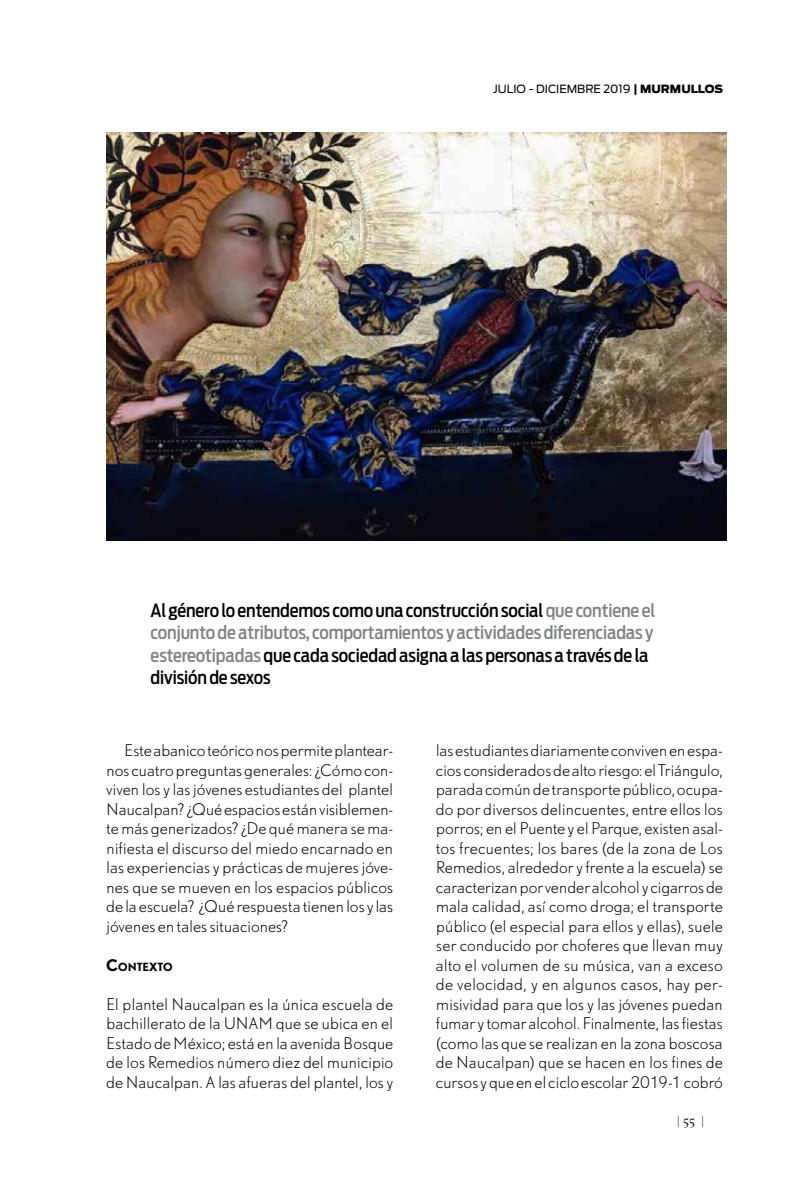
<style>
.page{position:relative;width:808px;height:1191px;background:#fff}
.page>*{position:absolute;margin:0;border:0;box-sizing:border-box;transform-origin:0 0}
.t1{font:500 18px/22.5px "Antenna Cond";letter-spacing:-.005em;color:#000}
.t2{font:300 15px/19.5px "DTL Nobel T";letter-spacing:-.015em;color:#000;text-align:justify}
.t3{font:11.25px "Antenna";color:#000}
.t4{font:11.25px "Wessex";color:#000}
.t5{font:700 10.5px "DTL Nobel T";letter-spacing:-.025em;color:#000}
.s1{font-weight:700}
.s2{font-weight:900}
.s3{color:#808285}
.s4{font-size:15px}
</style>
<div class="page">
<img style="left:106px;top:132px;width:621px;height:408px">
<p class="t3" style="left:493px;top:82px;width:231px">JULIO - DICIEMBRE 2019 <span class="s1">|</span> <span class="s2">MURMULLOS</span></p>
<p class="t1" style="left:151px;top:599px;width:506px">Al género lo entendemos como una construcción social <span class="s3">que contiene el conjunto de atributos, comportamientos y actividades diferenciadas y estereotipadas</span> que cada sociedad asigna a las personas a través de la división de sexos</p>
<p class="t2" style="left:106px;top:740px;width:289px;text-indent:18px">Este abanico teórico nos permite plantear&shy;nos cuatro preguntas generales: ¿Cómo con&shy;viven los y las jóvenes estudiantes del plantel Naucalpan? ¿Qué espacios están visiblemen&shy;te más generizados? ¿De qué manera se ma&shy;nifiesta el discurso del miedo encarnado en las experiencias y prácticas de mujeres jóve&shy;nes que se mueven en los espacios públicos de la escuela? ¿Qué respuesta tienen los y las jóvenes en tales situaciones?</p>
<p class="t5" style="left:106px;top:959px;width:68px"><span class="s4">C</span>ONTEXTO</p>
<p class="t2" style="left:106px;top:994px;width:289px">El plantel Naucalpan es la única escuela de bachillerato de la UNAM que se ubica en el Estado de México; está en la avenida Bosque de los Remedios número diez del municipio de Naucalpan. A las afueras del plantel, los y</p>
<p class="t2" style="left:436px;top:740px;width:289px">las estudiantes diariamente conviven en espa&shy;cios considerados de alto riesgo: el Triángulo, parada común de transporte público, ocupa&shy;do por diversos delincuentes, entre ellos los porros; en el Puente y el Parque, existen asal&shy;tos frecuentes; los bares (de la zona de Los Remedios, alrededor y frente a la escuela) se caracterizan por vender alcohol y cigarros de mala calidad, así como droga; el transporte público (el especial para ellos y ellas), suele ser conducido por choferes que llevan muy alto el volumen de su música, van a exceso de velocidad, y en algunos casos, hay per&shy;misividad para que los y las jóvenes puedan fumar y tomar alcohol. Finalmente, las fiestas (como las que se realizan en la zona boscosa de Naucalpan) que se hacen en los fines de cursos y que en el ciclo escolar 2019-1 cobró</p>
<p class="t4" style="left:678px;top:1115px;width:27px">| <span class="s4">55</span> |</p>
</div>
